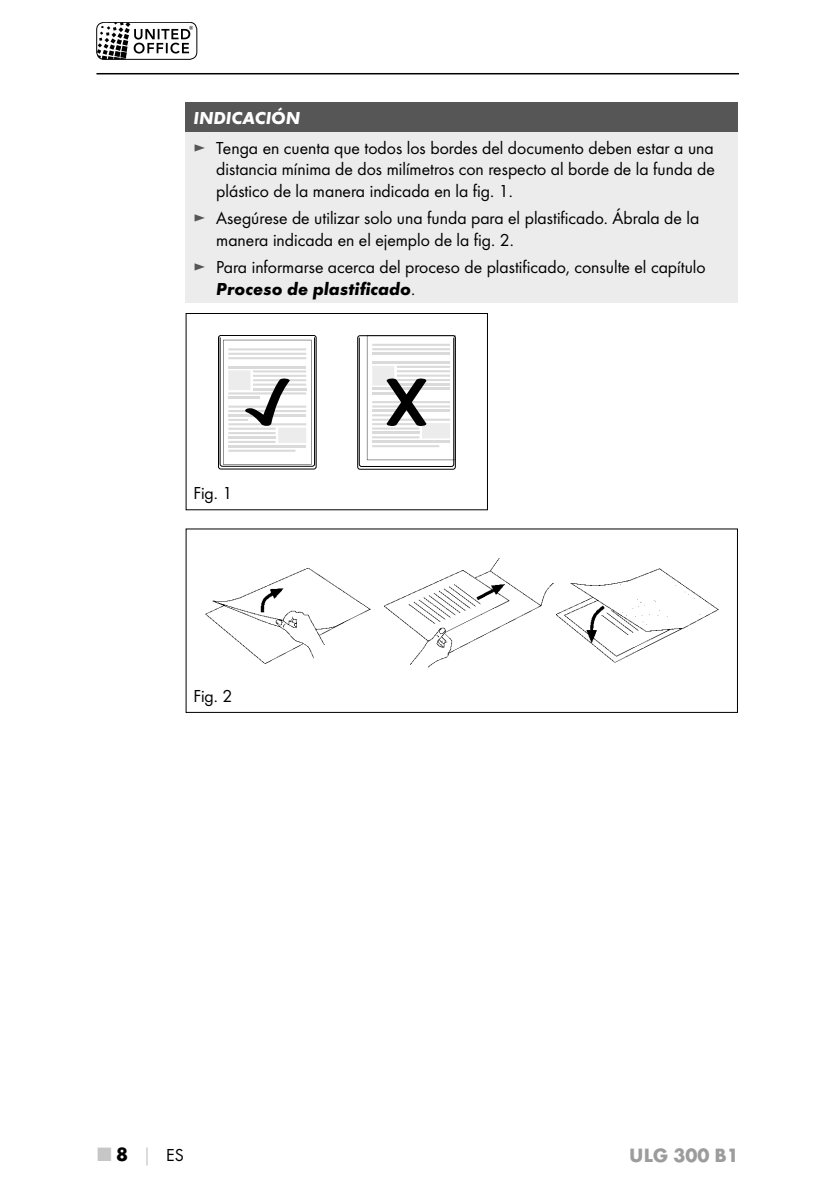
<style>
.page{position:relative;width:840px;height:1191px;background:#fff}
.page>*{position:absolute;margin:0;border:0;box-sizing:border-box;transform-origin:0 0}
.t1{font:700 20px "Futura";color:#9c9c9c}
.t2{font:18px/21.6px "Futura Boo";color:#000;text-align:justify}
.t3{font:italic 700 18px "Futura";color:#000}
.t4{font:italic 700 18px "Futura";color:#fff}
.s1{color:#565656}
.s2{font-family:"Futura Boo";font-weight:400;font-style:normal}
.s3{font-family:"Futura";font-weight:700;font-size:20px;color:#c6c6c6}
.s4{font-family:"Futura";font-weight:700;font-size:20px}
.s5{font-family:"Futura";font-weight:700;color:#c6c6c6}
</style>
<div class="page">
<svg style="left:97px;top:22px;width:96px;height:36px"></svg>
<div style="left:96px;top:22px;width:101px;height:38px;border:1px solid #000;border-radius:7px"></div>
<hr style="left:96px;top:73px;width:642px;height:1px;background:#000">
<div style="left:185px;top:102px;width:552px;height:30px;background:#565656"></div>
<div style="left:185px;top:132px;width:552px;height:171px;background:#ececec"></div>
<svg style="left:218px;top:335px;width:98px;height:134px"></svg>
<svg style="left:357px;top:335px;width:98px;height:134px"></svg>
<div style="left:185px;top:313px;width:302px;height:197px;border:1px solid #000"></div>
<img style="left:205px;top:568px;width:165px;height:95px">
<img style="left:384px;top:558px;width:169px;height:110px">
<img style="left:556px;top:569px;width:161px;height:93px">
<div style="left:185px;top:528px;width:552px;height:185px;border:1px solid #000"></div>
<p class="t4" style="left:193px;top:107px;width:108px">INDICACIÓN</p>
<p class="t2" style="left:216px;top:137px;width:499px;text-indent:-23px"><span class="s1">►</span> Tenga en cuenta que todos los bordes del documento deben estar a una distancia mínima de dos milímetros con respecto al borde de la funda de plástico de la manera indicada en la fig. 1.</p>
<p class="t2" style="left:216px;top:207px;width:484px;text-indent:-23px"><span class="s1">►</span> Asegúrese de utilizar solo una funda para el plastificado. Ábrala de la manera indicada en el ejemplo de la fig. 2.</p>
<p class="t2" style="left:193px;top:256px;width:513px"><span class="s1">►</span> Para informarse acerca del proceso de plastificado, consulte el capítulo</p>
<p class="t3" style="left:216px;top:277px;width:198px">Proceso de plastificado<span class="s2">.</span></p>
<p class="t2" style="left:193px;top:482px;width:40px">Fig. 1</p>
<p class="t2" style="left:193px;top:685px;width:40px">Fig. 2</p>
<p class="t2" style="left:98px;top:1144px;width:87px"><span class="s3">■</span> <span class="s4">8</span> <span class="s5">│</span> ES</p>
<p class="t1" style="left:629px;top:1143px;width:111px">ULG 300 B1</p>
</div>
